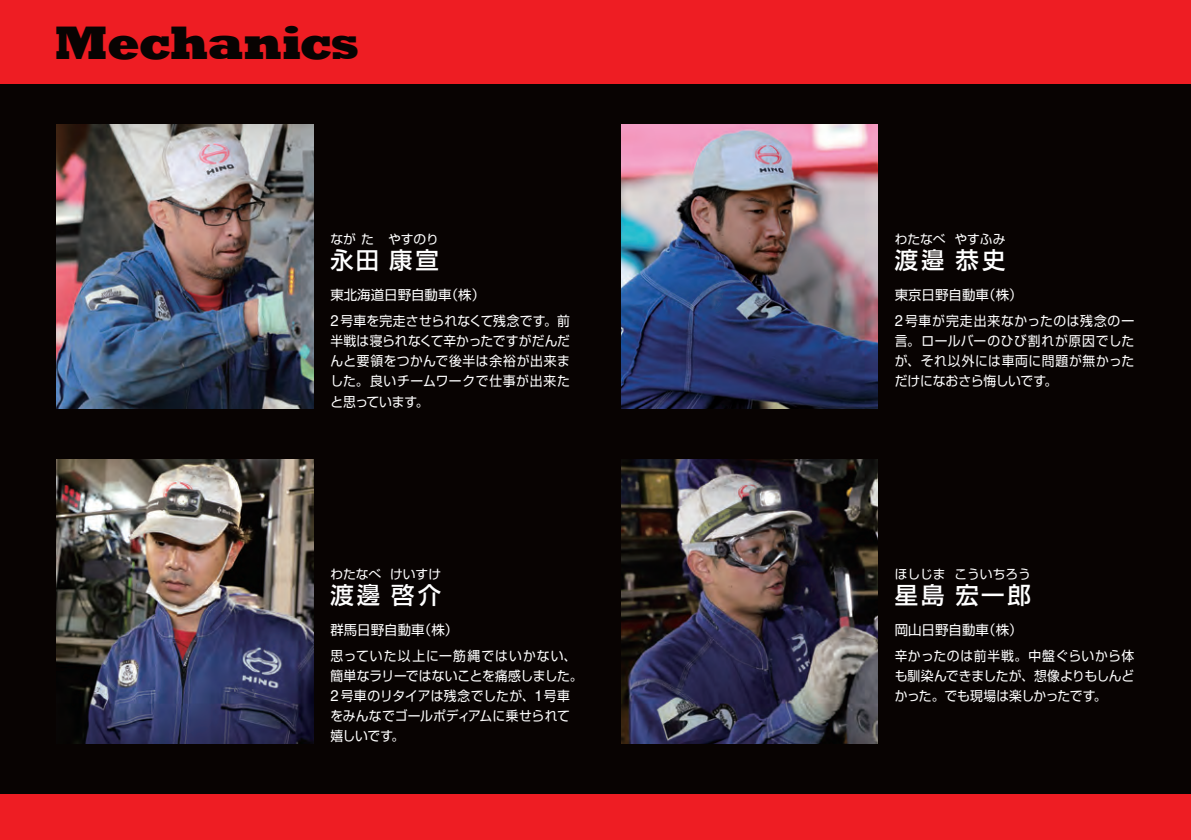
<style>
.page{position:relative;width:1191px;height:840px;background:#fff}
.page>*{position:absolute;margin:0;border:0;box-sizing:border-box;transform-origin:0 0}
.t1{font:800 48.2px "Rockwell";letter-spacing:-.025em;color:#080302}
.見出し_2{font:500 23.4px "Shin Go Pro";letter-spacing:.135em;color:#fff}
.本文2{font:13.4px/20.2px "Shin Go Pro";letter-spacing:.01em;color:#fff;text-align:justify;scale:.95 1}
.本文2-2{font:13.4px "Shin Go Pro";letter-spacing:.01em;color:#fff}
.見出し_2-2{font:12.8px "Shin Go Pro";color:#fff}
.s1{font-family:"Helvetica";font-size:15.4px}
</style>
<div class="page">
<div style="left:0;top:84px;width:1191px;height:710px;background:#080302"></div>
<div style="left:0;top:0;width:1191px;height:84px;background:#ee1d23"></div>
<div style="left:0;top:794px;width:1191px;height:45px;background:#ee1d23"></div>
<img style="left:57px;top:125px;width:256px;height:283px">
<img style="left:621px;top:125px;width:256px;height:283px">
<img style="left:57px;top:459px;width:256px;height:284px">
<img style="left:621px;top:459px;width:256px;height:284px">
<p class="t1" style="left:54px;top:15px;width:307px">Mechanics</p>
<p class="見出し_2-2" style="left:330px;top:229px;width:45px">ながた</p>
<p class="見出し_2-2" style="left:388px;top:229px;width:53px">やすのり</p>
<p class="見出し_2-2" style="left:894px;top:229px;width:53px">わたなべ</p>
<p class="見出し_2-2" style="left:954px;top:229px;width:53px">やすふみ</p>
<p class="見出し_2" style="left:330px;top:241px;width:110px">永田康宣</p>
<p class="見出し_2" style="left:894px;top:241px;width:51px">渡邉</p>
<p class="見出し_2" style="left:955px;top:241px;width:51px">恭史</p>
<p class="本文2-2" style="left:330px;top:283px;width:156px">東北海道日野自動車（株）</p>
<p class="本文2" style="left:330px;top:309px;width:254px"><span class="s1">2</span>号車を完走させられなくて残念です。前半戦は寝られなくて辛かったですがだんだんと要領をつかんで後半は余裕が出来ました。良いチームワークで仕事が出来たと思っています。</p>
<p class="本文2-2" style="left:894px;top:283px;width:129px">東京日野自動車（株）</p>
<p class="本文2" style="left:894px;top:309px;width:254px"><span class="s1">2</span> 号車が完走出来なかったのは残念の一言。ロールバーのひび割れが原因でしたが、それ以外には車両に問題が無かっただけになおさら悔しいです。</p>
<p class="見出し_2-2" style="left:330px;top:563px;width:53px">わたなべ</p>
<p class="見出し_2-2" style="left:390px;top:563px;width:53px">けいすけ</p>
<p class="見出し_2-2" style="left:894px;top:563px;width:53px">ほしじま</p>
<p class="見出し_2-2" style="left:954px;top:563px;width:78px">こういちろう</p>
<p class="見出し_2" style="left:330px;top:575px;width:51px">渡邊</p>
<p class="見出し_2" style="left:391px;top:575px;width:51px">啓介</p>
<p class="見出し_2" style="left:894px;top:575px;width:51px">星島</p>
<p class="見出し_2" style="left:955px;top:575px;width:77px">宏一郎</p>
<p class="本文2-2" style="left:330px;top:618px;width:129px">群馬日野自動車（株）</p>
<p class="本文2" style="left:330px;top:643px;width:267px;text-align:left">思っていた以上に一筋縄ではいかない、簡単なラリーではないことを痛感しました。<br><span class="s1">2</span> 号車のリタイアは残念でしたが、<span class="s1">1</span>号車をみんなでゴールポディアムに乗せられて嬉しいです。</p>
<p class="本文2-2" style="left:894px;top:618px;width:129px">岡山日野自動車（株）</p>
<p class="本文2" style="left:894px;top:643px;width:254px">辛かったのは前半戦。中盤ぐらいから体も馴染んできましたが、想像よりもしんどかった。でも現場は楽しかったです。</p>
</div>
